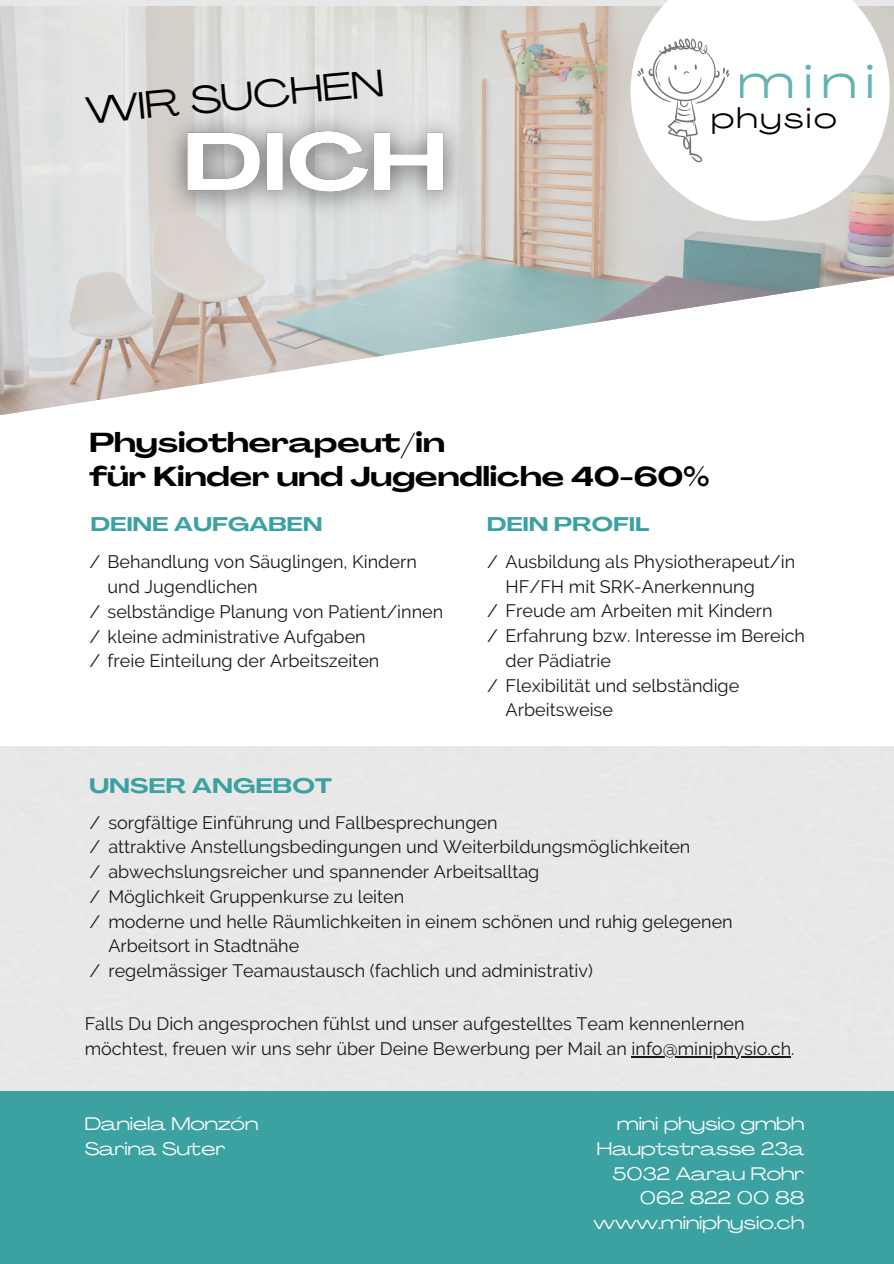
<style>
.page{position:relative;width:894px;height:1264px;background:#fff}
.page>*{position:absolute;margin:0;border:0;box-sizing:border-box;transform-origin:0 0}
.t1{font:46.65px "Agrandir Grand";color:#3ca1a1}
.t2{font:37.8px "Agrandir Grand";color:#000}
.t3{font:28.2px "Agrandir Grand";letter-spacing:.095em;color:#000}
.t4{font:700 27px/33.8px "Agrandir Grand";color:#000}
.t5{font:700 20.7px "Agrandir Grand";letter-spacing:.02em;color:#3ca1a1}
.t6{font:700 19.5px "Agrandir Grand";letter-spacing:.02em;color:#3ca1a1}
.t7{font:18px/24.8px "Raleway";color:#191919}
.t8{font:18px "Agrandir Grand";color:#fff}
</style>
<div class="page">
<div style="left:0;top:0;width:893px;height:1091px;background:#e8e8e8"></div>
<div style="left:0;top:414px;width:893px;height:331px;background:#fff"></div>
<img style="left:0;top:6px;width:893px;height:256px">
<div style="left:0;top:1091px;width:893px;height:172px;background:#3ca1a1"></div>
<svg style="left:0;top:262px;width:893px;height:154px"></svg>
<img style="left:153px;top:99px;width:325px;height:130px">
<svg style="left:630px;top:0;width:259px;height:221px"></svg>
<svg style="left:637px;top:38px;width:92px;height:124px"></svg>
<hr style="left:631px;top:1056px;width:160px;height:1px;background:#191919">
<p class="t2" style="left:85px;top:94px;width:300px;rotate:-5deg">WIR SUCHEN</p>
<h1 class="t1" style="left:738px;top:63px;width:137px">mini</h1>
<h4 class="t3" style="left:711px;top:106px;width:127px">physio</h4>
<p class="t4" style="left:89px;top:429px;width:621px">Physiotherapeut/in<br>für Kinder und Jugendliche 40-60%</p>
<p class="t6" style="left:91px;top:516px;width:233px">DEINE AUFGABEN</p>
<p class="t6" style="left:487px;top:516px;width:164px">DEIN PROFIL</p>
<p class="t7" style="left:89px;top:549px;width:329px">/ Behandlung von Säuglingen, Kindern</p>
<p class="t7" style="left:89px;top:599px;width:355px">/ selbständige Planung von Patient/innen</p>
<p class="t7" style="left:89px;top:623px;width:278px">/ kleine administrative Aufgaben</p>
<p class="t7" style="left:89px;top:648px;width:291px">/ freie Einteilung der Arbeitszeiten</p>
<p class="t7" style="left:108px;top:574px;width:151px">und Jugendlichen</p>
<p class="t5" style="left:89px;top:777px;width:244px">UNSER ANGEBOT</p>
<p class="t7" style="left:505px;top:549px;width:291px;text-indent:-18px">/ Ausbildung als Physiotherapeut/in<br>HF/FH mit SRK-Anerkennung</p>
<p class="t7" style="left:487px;top:598px;width:287px">/ Freude am Arbeiten mit Kindern</p>
<p class="t7" style="left:505px;top:623px;width:301px;text-indent:-18px">/ Erfahrung bzw. Interesse im Bereich der Pädiatrie</p>
<p class="t7" style="left:505px;top:673px;width:235px;text-indent:-18px">/ Flexibilität und selbständige<br>Arbeitsweise</p>
<p class="t7" style="left:89px;top:809px;width:409px">/ sorgfältige Einführung und Fallbesprechungen</p>
<p class="t7" style="left:89px;top:834px;width:602px">/ attraktive Anstellungsbedingungen und Weiterbildungsmöglichkeiten</p>
<p class="t7" style="left:89px;top:859px;width:451px">/ abwechslungsreicher und spannender Arbeitsalltag</p>
<p class="t7" style="left:89px;top:884px;width:316px">/ Möglichkeit Gruppenkurse zu leiten</p>
<p class="t7" style="left:108px;top:908px;width:625px;text-indent:-19px">/ moderne und helle Räumlichkeiten in einem schönen und ruhig gelegenen<br>Arbeitsort in Stadtnähe</p>
<p class="t7" style="left:89px;top:958px;width:505px">/ regelmässiger Teamaustausch (fachlich und administrativ)</p>
<p class="t7" style="left:85px;top:1011px;width:711px">Falls Du Dich angesprochen fühlst und unser aufgestelltes Team kennenlernen möchtest, freuen wir uns sehr über Deine Bewerbung per Mail an info@miniphysio.ch.</p>
<h6 class="t8" style="left:85px;top:1116px;width:175px">Daniela Monzón</h6>
<p class="t8" style="left:85px;top:1141px;width:142px">Sarina Suter</p>
<p class="t8" style="left:617px;top:1116px;width:188px">mini physio gmbh</p>
<h2 class="t8" style="left:596px;top:1141px;width:209px">Hauptstrasse 23a</h2>
<h3 class="t8" style="left:612px;top:1166px;width:193px">5032 Aarau Rohr</h3>
<h5 class="t8" style="left:639px;top:1190px;width:166px">062 822 00 88</h5>
<h6 class="t8" style="left:593px;top:1215px;width:212px">www.miniphysio.ch</h6>
</div>
